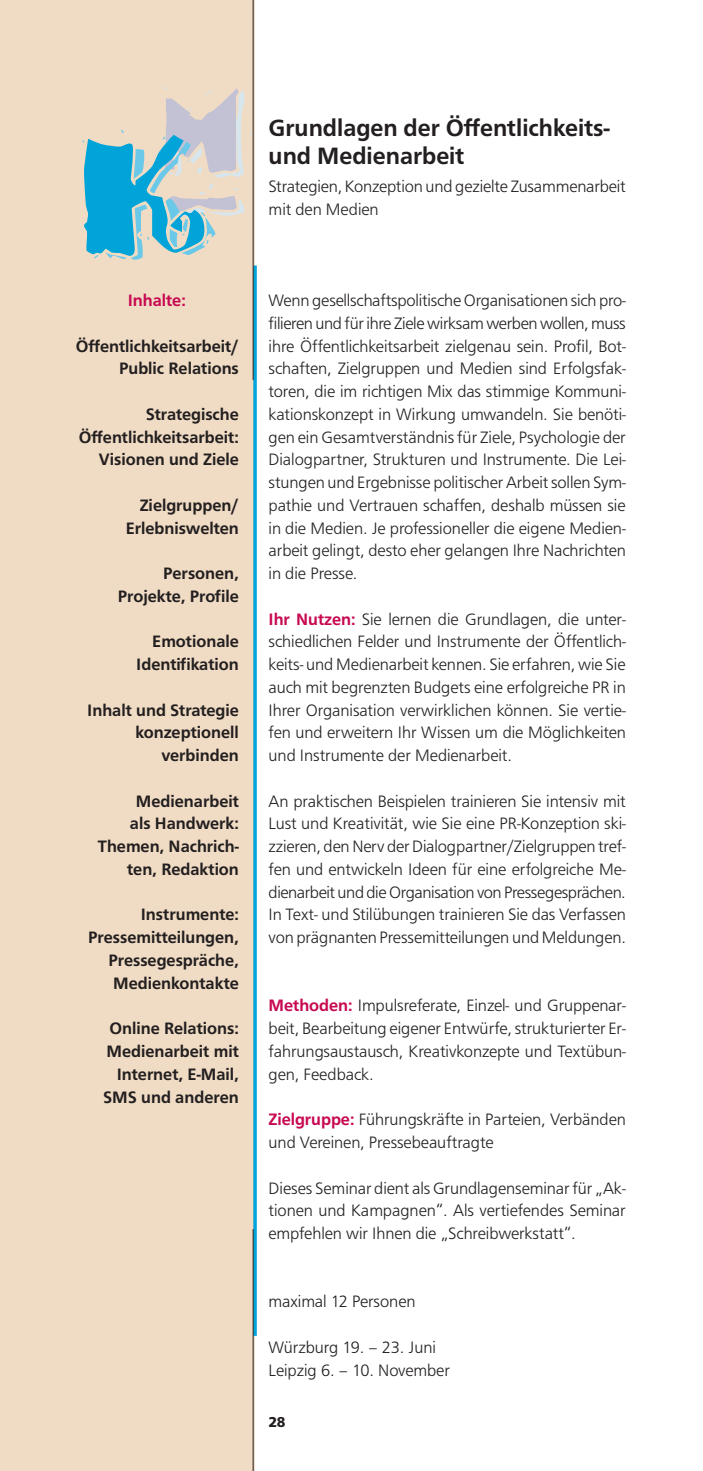
<style>
.page{position:relative;width:703px;height:1471px;background:#fff}
.page>*{position:absolute;margin:0;border:0;box-sizing:border-box;transform-origin:0 0}
.t1{font:500 24.5px/28px "Frutu T Med N18";color:#231f20}
.t2{font:300 17.15px/22.8px "Frutu T Lig N09";letter-spacing:-.005em;color:#231f20;text-align:justify}
.t3{font:500 17.15px/22.8px "Frutu T Med N18";color:#231f20;text-align:right}
.t4{font:500 17.15px "Frutu T Med N18";color:#c70851}
.t5{font:14.88px "Frutu T Bol N09 Bold";color:#231f20}
.s1{font-family:"Frutu T Med N18";font-weight:500;color:#c70851}
</style>
<div class="page">
<div style="left:0;top:0;width:257px;height:1471px;background:#f0dcc4"></div>
<h1 class="t1" style="left:269px;top:116px;width:342px">Grundlagen der Öffentlichkeits&shy;und Medienarbeit</h1>
<p class="t2" style="left:269px;top:176px;width:359px">Strategien, Konzeption und gezielte Zusammenarbeit mit den Medien</p>
<p class="t4" style="left:128px;top:293px;width:60px">Inhalte:</p>
<p class="t3" style="left:76px;top:336px;width:164px">Öffentlichkeitsarbeit/<br>Public Relations</p>
<p class="t3" style="left:79px;top:404px;width:161px">Strategische<br>Öffentlichkeitsarbeit:<br>Visionen und Ziele</p>
<p class="t3" style="left:126px;top:495px;width:115px">Zielgruppen/<br>Erlebniswelten</p>
<p class="t3" style="left:118px;top:563px;width:123px">Personen,<br>Projekte, Profile</p>
<p class="t3" style="left:136px;top:631px;width:104px">Emotionale<br>Identifikation</p>
<p class="t3" style="left:87px;top:700px;width:153px">Inhalt und Strategie konzeptionell verbinden</p>
<p class="t3" style="left:98px;top:791px;width:142px">Medienarbeit<br>als Handwerk:<br>Themen, Nachrich&shy;ten, Redaktion</p>
<p class="t3" style="left:88px;top:904px;width:152px">Instrumente:<br>Pressemitteilungen,<br>Pressegespräche,<br>Medienkontakte</p>
<p class="t3" style="left:103px;top:1018px;width:137px">Online Relations:<br>Medienarbeit mit<br>Internet, E-Mail,<br>SMS und anderen</p>
<p class="t2" style="left:269px;top:290px;width:359px">Wenn gesellschaftspolitische Organisationen sich pro&shy;filieren und für ihre Ziele wirksam werben wollen, muss ihre Öffentlichkeitsarbeit zielgenau sein. Profil, Bot&shy;schaften, Zielgruppen und Medien sind Erfolgsfak&shy;toren, die im richtigen Mix das stimmige Kommuni&shy;kationskonzept in Wirkung umwandeln. Sie benöti&shy;gen ein Gesamtverständnis für Ziele, Psychologie der Dialogpartner, Strukturen und Instrumente. Die Lei&shy;stungen und Ergebnisse politischer Arbeit sollen Sym&shy;pathie und Vertrauen schaffen, deshalb müssen sie in die Medien. Je professioneller die eigene Medien&shy;arbeit gelingt, desto eher gelangen Ihre Nachrichten in die Presse.</p>
<p class="t2" style="left:269px;top:609px;width:359px"><span class="s1">Ihr Nutzen:</span> Sie lernen die Grundlagen, die unter&shy;schiedlichen Felder und Instrumente der Öffentlich&shy;keits- und Medienarbeit kennen. Sie erfahren, wie Sie auch mit begrenzten Budgets eine erfolgreiche PR in Ihrer Organisation verwirklichen können. Sie vertie&shy;fen und erweitern Ihr Wissen um die Möglichkeiten und Instrumente der Medienarbeit.</p>
<p class="t2" style="left:269px;top:791px;width:359px">An praktischen Beispielen trainieren Sie intensiv mit Lust und Kreativität, wie Sie eine PR-Konzeption ski&shy;zzieren, den Nerv der Dialogpartner/Zielgruppen tref&shy;fen und entwickeln Ideen für eine erfolgreiche Me&shy;dienarbeit und die Organisation von Pressegesprächen.<br>In Text- und Stilübungen trainieren Sie das Verfassen von prägnanten Pressemitteilungen und Meldungen.</p>
<p class="t2" style="left:269px;top:995px;width:359px"><span class="s1">Methoden:</span> Impulsreferate, Einzel- und Gruppenar&shy;beit, Bearbeitung eigener Entwürfe, strukturierter Er&shy;fahrungsaustausch, Kreativkonzepte und Textübun&shy;gen, Feedback.</p>
<p class="t2" style="left:269px;top:1109px;width:359px"><span class="s1">Zielgruppe:</span> Führungskräfte in Parteien, Verbänden und Vereinen, Pressebeauftragte</p>
<p class="t2" style="left:269px;top:1177px;width:359px">Dieses Seminar dient als Grundlagenseminar für „Ak&shy;tionen und Kampagnen“. Als vertiefendes Seminar empfehlen wir Ihnen die „Schreibwerkstatt“.</p>
<p class="t2" style="left:269px;top:1291px;width:148px">maximal 12 Personen</p>
<p class="t2" style="left:269px;top:1336px;width:183px">Würzburg 19. – 23. Juni<br>Leipzig 6. – 10. November</p>
<p class="t5" style="left:269px;top:1415px;width:19px">28</p>
</div>
